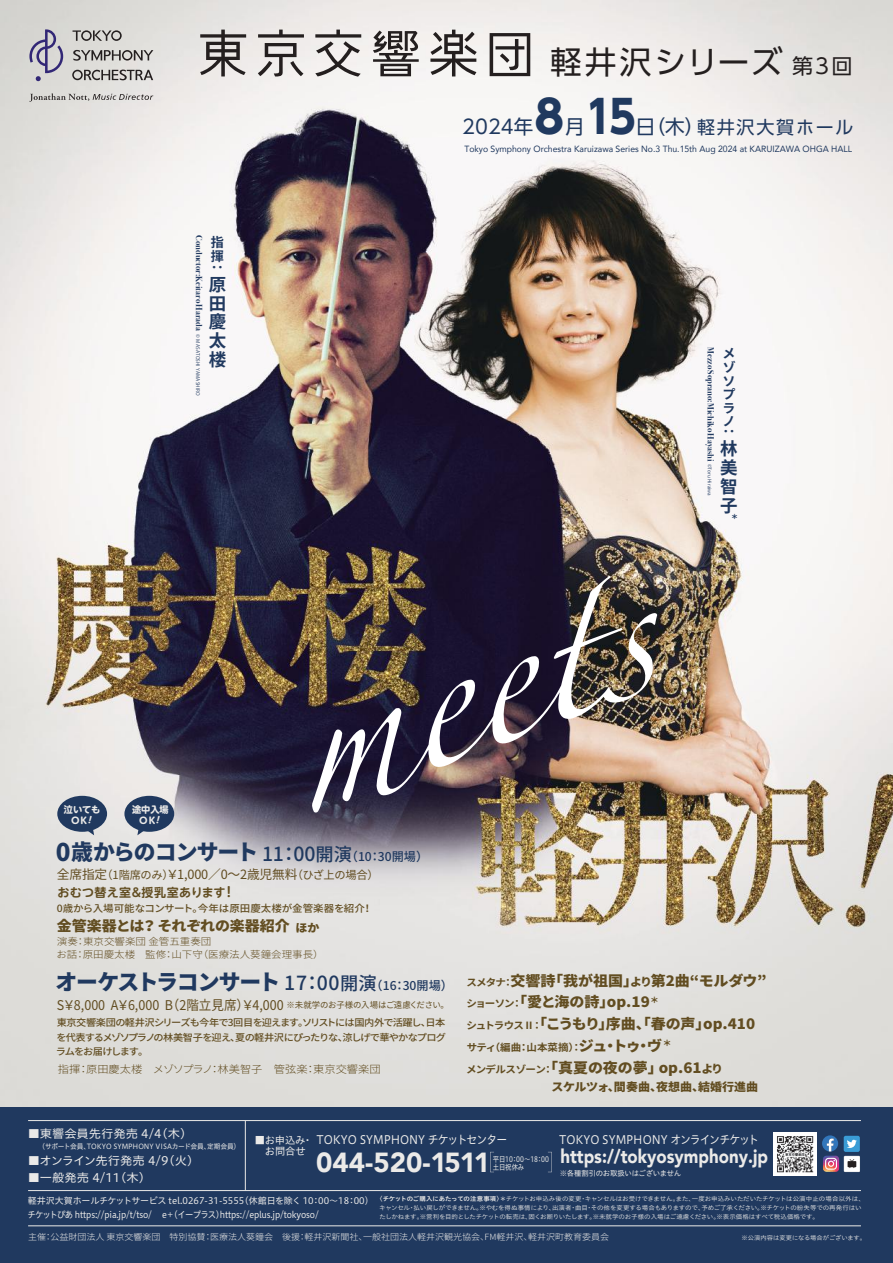
<style>
.page{position:relative;width:893px;height:1263px;background:#fff}
.page>*{position:absolute;margin:0;border:0;box-sizing:border-box;transform-origin:0 0}
.t1{font:700 45px "UD Shin Go Pro";color:#20395f;scale:.9 1}
.t2{font:700 45px "UD Shin Go Pro";color:#20395f}
.t3{font:31.65px "UD Shin Go Pro";letter-spacing:.07em;color:#241f1f}
.t4{font:900 27.6px "Avenir";color:#ebeae8}
.t5{font:900 21.9px "Noto Sans CJ Kjp";letter-spacing:-.05em;color:#20395f}
.t6{font:19.5px "UD Shin Go Pro";color:#20395f}
.t7{font:900 19.05px "Avenir";color:#ebeae8;scale:.88 1}
.t8{font:18px "UD Shin Go Pro";letter-spacing:.1em;color:#20395f}
.t9{font:700 17.55px/18.9px "Noto Sans CJ Kjp";color:#20395f;text-align:justify}
.t10{font:900 14.25px/21.8px "Noto Sans CJ Kjp";color:#624d21;scale:1.05 1}
.t11{font:13.5px "Noto Sans CJ Kjp";color:#624d21;scale:.93 1}
.t12{font:700 13.05px/13.5px "Noto Sans CJ Kjp";color:#20395f;text-align:justify}
.t13{font:12.75px "Noto Sans CJ Kjp";letter-spacing:-.015em;color:#624d21}
.t14{font:700 12px "UD Shin M Go Pro De";letter-spacing:.025em;color:#624d21}
.t15{font:11.7px "Hiragino UD Sans Std W4";color:#ebeae8;scale:.92 1}
.t16{font:11.7px "Hiragino UD Sans Std W4";color:#ebeae8;scale:1.05 1}
.t17{font:11.7px "Hiragino UD Sans Std W4";letter-spacing:-.065em;color:#ebeae8;scale:1.05 1}
.t18{font:900 11.4px "Noto Sans CJ Kjp";color:#624d21;scale:1.05 1}
.t19{font:300 10.5px "Noto Sans CJ Kjp";color:#624d21;scale:1.08 1}
.t20{font:10.35px/11.7px "Hiragino UD Sans Std W4";letter-spacing:-.02em;color:#ebeae8}
.t21{font:500 10.05px "Noto Sans CJ Kjp";color:#624d21;scale:1.05 1}
.t22{font:700 10.05px "Noto Sans CJ Kjp";color:#624d21;scale:1.05 1}
.t23{font:500 9.75px/14.2px "Noto Sans CJ Kjp";letter-spacing:-.08em;color:#624d21;text-align:justify;scale:1.05 1}
.t24{font:300 9.75px/12.5px "Noto Sans CJ Kjp";color:#624d21;scale:1.08 1}
.t25{font:700 9.15px/10.4px "UD Shin M Go Pro";letter-spacing:-.01em;color:#ebeae8}
.t26{font:9px/13.5px "Hiragino UD Sans Std W4";letter-spacing:-.02em;color:#ebeae8}
.t27{font:9px "Avenir";color:#20395f;scale:.96 1}
.t28{font:700 8.7px "Bodoni Svty Two ITCTT";color:#20395f}
.t29{font:300 8.55px "Noto Sans CJ Kjp";color:#ebeae8;scale:1.05 1}
.t30{font:7.5px "Hiragino UD Sans Std W4";letter-spacing:-.015em;color:#ebeae8;scale:.85 1}
.t31{font:7.35px "Hiragino UD Sans Std W4";letter-spacing:-.035em;color:#ebeae8}
.t32{font:7.2px "Hiragino UD Sans Std W4";color:#ebeae8;scale:.94 1}
.t33{font:900 6.6px "Noto Sans CJ Kjp";color:#20395f;scale:1.05 1}
.t34{font:6.15px/9px "Hiragino UD Sans Std W3";letter-spacing:-.02em;color:#ebeae8;scale:1.05 1}
.t35{font:6px "Hiragino UD Sans Std W3";letter-spacing:-.005em;color:#ebeae8;scale:1.05 1}
.t36{font:4.8px "Koz Go Pr 6 N";letter-spacing:.02em;color:#20395f}
.s1{font-size:21.15px}
.s2{font-family:"Koz Go Pr 6 N";font-weight:400;font-size:4.8px}
.s3{font-size:19.5px}
.s4{font-size:24.3px}
.s5{font-weight:500;font-size:19.5px}
.s6{font-weight:500;font-size:18.15px}
.s7{font-weight:500;font-size:12.15px}
.s8{font-size:13.5px}
.s9{font-size:11.25px}
.s10{font-size:11.4px}
.s11{font-size:8.55px}
.s12{font-weight:700;font-size:10.05px}
.s13{font-weight:900;font-size:14.25px}
.s14{font-family:"Koz Go Pr 6 N"}
.s15{font-family:"Hiragino UD Sans Std W6"}
</style>
<div class="page">
<img style="left:0;top:0;width:893px;height:1108px">
<div style="left:0;top:1108px;width:893px;height:155px;background:#20395f"></div>
<hr style="left:28px;top:1190px;width:833px;height:1px;background:#ebeae8">
<hr style="left:28px;top:1120px;width:833px;height:1px;background:#ebeae8">
<hr style="left:28px;top:1225px;width:833px;height:1px;background:#ebeae8">
<hr style="left:245px;top:1121px;width:1px;height:69px;background:#ebeae8">
<img style="left:774px;top:1133px;width:43px;height:43px">
<svg style="left:822px;top:1135px;width:38px;height:37px"></svg>
<svg style="left:490px;top:1152px;width:4px;height:20px"></svg>
<svg style="left:548px;top:1152px;width:4px;height:20px"></svg>
<svg style="left:200px;top:30px;width:46px;height:46px;background:#9e9a99"></svg>
<svg style="left:258px;top:30px;width:46px;height:47px;background:#b4b0af"></svg>
<svg style="left:315px;top:30px;width:46px;height:47px"></svg>
<svg style="left:430px;top:30px;width:47px;height:46px"></svg>
<svg style="left:490px;top:33px;width:40px;height:43px"></svg>
<svg style="left:373px;top:31px;width:46px;height:45px"></svg>
<svg style="left:72px;top:30px;width:81px;height:50px;background:#b9b7b4"></svg>
<svg style="left:29px;top:29px;width:34px;height:52px;background:#b1aebd"></svg>
<svg style="left:29px;top:93px;width:124px;height:9px"></svg>
<img style="left:312px;top:576px;width:345px;height:237px">
<div style="left:57px;top:796px;width:50px;height:36px;background:#20395f;border-radius:50%"></div>
<div style="left:124px;top:796px;width:50px;height:36px;background:#20395f;border-radius:50%"></div>
<svg style="left:137px;top:829px;width:9px;height:6px"></svg>
<svg style="left:85px;top:829px;width:9px;height:6px"></svg>
<h2 class="t3" style="left:550px;top:37px;width:304px">軽井沢シリーズ<span class="s1">第3回</span></h2>
<h3 class="t12" style="left:211px;top:235px;width:14px;line-height:14.1px">指揮</h3>
<h3 class="t12" style="left:211px;top:261px;width:12px">：</h3>
<h3 class="t9" style="left:209px;top:275px;width:19px">原田慶太楼</h3>
<h3 class="t28" style="left:206px;top:235px;width:162px;rotate:90deg">Conductor:Keitaro Harada <span class="s2">© MASATOSHI YAMASHIRO</span></h3>
<h1 class="t2" style="left:534px;top:80px;width:31px">8</h1>
<h1 class="t1" style="left:586px;top:80px;width:57px">15</h1>
<h3 class="t8" style="left:636px;top:113px;width:219px"><span class="s3">日（木）</span>軽井沢大賀ホール</h3>
<h3 class="t27" style="left:464px;top:142px;width:405px">Tokyo Symphony Orchestra Karuizawa Series No.3 Thu.15th Aug 2024 at KARUIZAWA OHGA HALL</h3>
<h3 class="t6" style="left:462px;top:111px;width:72px">2024年</h3>
<h3 class="t6" style="left:565px;top:111px;width:21px">月</h3>
<h3 class="t28" style="left:718px;top:347px;width:116px;rotate:90deg">Mezzo Soprano:Michiko Hayashi</h3>
<h3 class="t12" style="left:722px;top:347px;width:14px">メゾソプラノ</h3>
<h3 class="t12" style="left:722px;top:425px;width:12px">：</h3>
<h3 class="t9" style="left:720px;top:439px;width:19px">林美智子</h3>
<p class="t36" style="left:712px;top:463px;width:34px;rotate:90deg">©Toru Hiraiwa</p>
<p class="t33" style="left:731px;top:513px;width:8px">＊</p>
<h3 class="t25" style="left:71px;top:804px;width:31px;text-indent:-7px">泣いても<br>OK</h3>
<h3 class="t25" style="left:139px;top:804px;width:31px;text-indent:-7px">途中入場<br>OK</h3>
<h3 class="t5" style="left:56px;top:840px;width:374px"><span class="s4">0</span>歳からのコンサート <span class="s5">11：00</span><span class="s6">開演</span><span class="s7">（10：30開場）</span></h3>
<h3 class="t14" style="left:58px;top:882px;width:180px">おむつ替え室＆授乳室あります<span class="s8">！</span></h3>
<h3 class="t13" style="left:57px;top:867px;width:323px">全席指定<span class="s9">（1階席のみ）</span>￥1,000／0～2歳児無料<span class="s9">（ひざ上の場合）</span></h3>
<h3 class="t21" style="left:57px;top:902px;width:302px">0歳から入場可能なコンサート。今年は原田慶太楼が金管楽器を紹介！</h3>
<h3 class="t10" style="left:57px;top:916px;width:251px">金管楽器とは？ それぞれの楽器紹介 <span class="s10">ほか</span></h3>
<h3 class="t24" style="left:57px;top:936px;width:249px">演奏：東京交響楽団 金管五重奏団<br>お話：原田慶太楼 監修：山下守（医療法人葵鐘会理事長）</h3>
<h3 class="t5" style="left:56px;top:970px;width:399px">オーケストラコンサート <span class="s5">17：00</span><span class="s6">開演</span><span class="s7">（16：30開場）</span></h3>
<h3 class="t11" style="left:57px;top:997px;width:423px">S￥8,000 A￥6,000 B（2階立見席）￥4,000 <span class="s11">※未就学のお子様の入場はご遠慮ください。</span></h3>
<h3 class="t23" style="left:56px;top:1016px;width:373px">東京交響楽団の軽井沢シリーズも今年で3回目を迎えます。ソリストには国内外で活躍し、日本を代表するメゾソプラノの林美智子を迎え、夏の軽井沢にぴったりな、涼しげで華やかなプログラムをお届けします。</h3>
<h3 class="t19" style="left:58px;top:1063px;width:300px">指揮：原田慶太楼　メゾソプラノ：林美智子　管弦楽：東京交響楽団</h3>
<h3 class="t10" style="left:466px;top:970px;width:287px"><span class="s12">スメタナ：</span>交響詩「我が祖国」<span class="s10">より</span>第2曲“モルダウ”<span class="s12">ショーソン：</span>「愛と海の詩」op.19<sup>＊<br></sup><span class="s12">シュトラウスⅡ：</span>「こうもり」序曲、「春の声」op.410</h3>
<h3 class="t22" style="left:467px;top:1041px;width:196px">サティ（編曲：山本菜摘）：<span class="s13">ジュ・トゥ・ヴ</span><sup>＊</sup></h3>
<h3 class="t10" style="left:466px;top:1057px;width:246px"><span class="s12">メンデルスゾーン：</span>「真夏の夜の夢」op.61<span class="s10">より</span></h3>
<h3 class="t18" style="left:551px;top:1080px;width:198px">スケルツォ、間奏曲、夜想曲、結婚行進曲</h3>
<h3 class="t16" style="left:28px;top:1124px;width:158px">■東響会員先行発売 4/4（木）</h3>
<p class="t32" style="left:39px;top:1140px;width:216px">（サポート会員、TOKYO SYMPHONY VISAカード会員、定期会員）</p>
<h3 class="t17" style="left:28px;top:1151px;width:165px">■オンライン先行発売 4/9（火）</h3>
<h3 class="t16" style="left:28px;top:1168px;width:119px">■一般発売 4/11（木）</h3>
<h3 class="t20" style="left:255px;top:1133px;width:59px"><span class="s14">■</span>お申込み・　お問合せ</h3>
<h3 class="t15" style="left:316px;top:1130px;width:209px">TOKYO SYMPHONY チケットセンター</h3>
<p class="t30" style="left:493px;top:1153px;width:67px">平日10：00～18：00</p>
<h3 class="t4" style="left:316px;top:1138px;width:175px">044-520-1511</h3>
<p class="t30" style="left:493px;top:1161px;width:38px">土日祝休み</p>
<h3 class="t15" style="left:559px;top:1131px;width:219px">TOKYO SYMPHONY オンラインチケット</h3>
<p class="t31" style="left:560px;top:1168px;width:123px">※各種割引のお取扱いはございません</p>
<h3 class="t7" style="left:560px;top:1140px;width:237px">https://tokyosymphony.jp</h3>
<h3 class="t26" style="left:28px;top:1194px;width:347px">軽井沢大賀ホールチケットサービス tel.0267-31-5555（休館日を除く 10：00～18：00）チケットぴあ https://pia.jp/t/tso/　 e＋（イープラス）https://eplus.jp/tokyoso/</h3>
<p class="t34" style="left:379px;top:1194px;width:464px;text-indent:-3px"><span class="s15">〈チケットのご購入にあたっての注意事項〉</span>＊チケットお申込み後の変更・キャンセルはお受けできません。また、一度お申込みいただいたチケットは公演中止の場合以外は、キャンセル・払い戻しができません。※やむを得ぬ事情により、出演者・曲目・その他を変更する場合もありますので、予めご了承ください。※チケットの紛失等での再発行はいたしかねます。※営利を目的としたチケットの転売は、固くお断りいたします。※未就学のお子様の入場はご遠慮ください。※表示価格はすべて税込価格です。</p>
<h3 class="t29" style="left:28px;top:1232px;width:555px">主催：公益財団法人 東京交響楽団　特別協賛：医療法人葵鐘会　後援：軽井沢新聞社、一般社団法人軽井沢観光協会、FM軽井沢、軽井沢町教育委員会</h3>
<p class="t35" style="left:741px;top:1233px;width:120px">※公演内容は変更になる場合がございます。</p>
</div>
